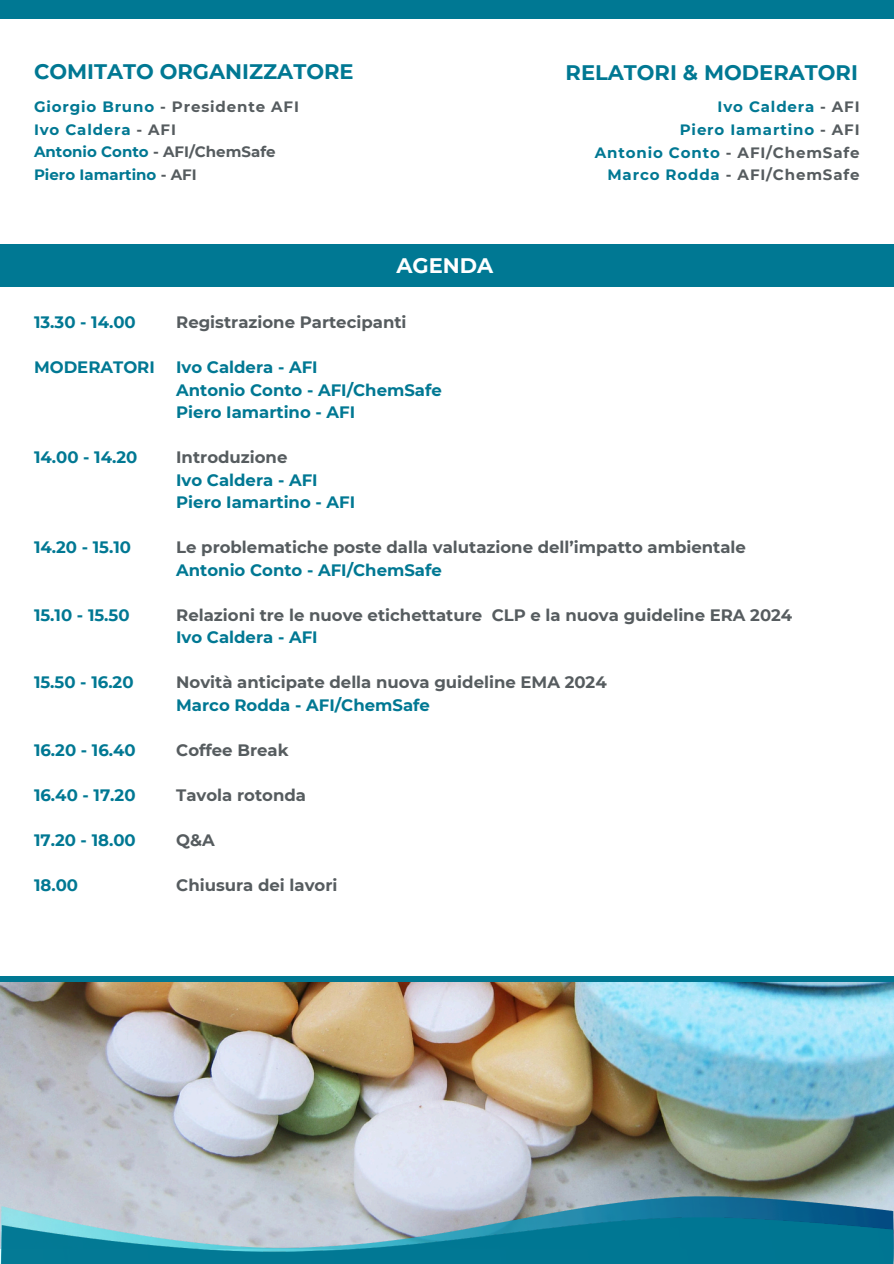
<style>
.page{position:relative;width:894px;height:1264px;background:#fff}
.page>*{position:absolute;margin:0;border:0;box-sizing:border-box;transform-origin:0 0}
.t1{font:700 30px "Montserrat";color:#fdfeff}
.t2{font:700 21px "Montserrat";color:#007893}
.t3{font:700 21px "Montserrat";color:#fff}
.t4{font:700 16.5px "Montserrat";color:#007893}
.t5{font:700 16.5px "Montserrat";color:#565c5f}
.t6{font:700 15px "Montserrat";letter-spacing:.055em;color:#565c5f}
.t7{font:700 15px "Montserrat";letter-spacing:.055em;color:#007893}
.t8{font:700 15px "Montserrat";color:#565c5f}
.t9{font:700 15px "Montserrat";color:#007893}
.s1{color:#007893}
.s2{color:#565c5f}
</style>
<div class="page">
<div style="left:0;top:244px;width:893px;height:42px;background:#007893"></div>
<div style="left:0;top:0;width:893px;height:18px;background:#007893"></div>
<img style="left:0;top:981px;width:893px;height:215px">
<img style="left:0;top:1196px;width:893px;height:21px">
<img style="left:0;top:1217px;width:893px;height:46px">
<div style="left:0;top:976px;width:893px;height:5px;background:#007893"></div>
<p class="t2" style="left:34px;top:59px;width:321px">COMITATO ORGANIZZATORE</p>
<p class="t6" style="left:34px;top:98px;width:266px"><span class="s1">Giorgio Bruno</span> - Presidente AFI</p>
<p class="t7" style="left:34px;top:120px;width:143px">Ivo Caldera <span class="s2">- AFI</span></p>
<p class="t8" style="left:34px;top:143px;width:243px"><span class="s1">Antonio Conto</span> - AFI/ChemSafe</p>
<p class="t9" style="left:34px;top:165px;width:164px">Piero Iamartino <span class="s2">- AFI</span></p>
<p class="t2" style="left:565px;top:59px;width:294px">RELATORI &amp; MODERATORI</p>
<p class="t7" style="left:717px;top:98px;width:143px">Ivo Caldera <span class="s2">- AFI</span></p>
<p class="t7" style="left:679px;top:120px;width:181px">Piero Iamartino <span class="s2">- AFI</span></p>
<h3 class="t6" style="left:594px;top:143px;width:266px"><span class="s1">Antonio Conto</span> - AFI/ChemSafe</h3>
<p class="t6" style="left:607px;top:165px;width:253px"><span class="s1">Marco Rodda</span> - AFI/ChemSafe</p>
<p class="t4" style="left:34px;top:312px;width:103px">13.30 - 14.00</p>
<p class="t4" style="left:34px;top:357px;width:122px">MODERATORI</p>
<p class="t4" style="left:34px;top:447px;width:105px">14.00 - 14.20</p>
<p class="t4" style="left:34px;top:537px;width:99px">14.20 - 15.10</p>
<p class="t4" style="left:34px;top:604px;width:97px">15.10 - 15.50</p>
<p class="t4" style="left:34px;top:672px;width:101px">15.50 - 16.20</p>
<p class="t4" style="left:34px;top:739px;width:103px">16.20 - 16.40</p>
<p class="t4" style="left:34px;top:784px;width:103px">16.40 - 17.20</p>
<h2 class="t4" style="left:34px;top:829px;width:103px">17.20 - 18.00</h2>
<h1 class="t4" style="left:34px;top:874px;width:46px">18.00</h1>
<p class="t3" style="left:396px;top:252px;width:98px">AGENDA</p>
<h2 class="t1" style="left:328px;top:250px;width:233px">6 MARZO 2024</h2>
<h3 class="t5" style="left:176px;top:312px;width:232px">Registrazione Partecipanti</h3>
<h3 class="t4" style="left:176px;top:357px;width:143px">Ivo Caldera - AFI</h3>
<h3 class="t4" style="left:176px;top:379px;width:267px">Antonio Conto - AFI/ChemSafe</h3>
<h3 class="t4" style="left:176px;top:402px;width:180px">Piero Iamartino - AFI</h3>
<h3 class="t5" style="left:176px;top:447px;width:113px">Introduzione</h3>
<h3 class="t4" style="left:176px;top:469px;width:143px">Ivo Caldera - AFI</h3>
<h3 class="t4" style="left:176px;top:492px;width:180px">Piero Iamartino - AFI</h3>
<h3 class="t5" style="left:176px;top:537px;width:571px">Le problematiche poste dalla valutazione dell’impatto ambientale</h3>
<h3 class="t4" style="left:176px;top:559px;width:267px">Antonio Conto - AFI/ChemSafe</h3>
<h3 class="t5" style="left:176px;top:604px;width:617px">Relazioni tre le nuove etichettature CLP e la nuova guideline ERA 2024</h3>
<p class="t4" style="left:176px;top:627px;width:143px">Ivo Caldera - AFI</p>
<p class="t5" style="left:176px;top:672px;width:432px">Novità anticipate della nuova guideline EMA 2024</p>
<p class="t4" style="left:176px;top:694px;width:255px">Marco Rodda - AFI/ChemSafe</p>
<p class="t5" style="left:176px;top:739px;width:114px">Coffee Break</p>
<p class="t5" style="left:176px;top:784px;width:131px">Tavola rotonda</p>
<p class="t5" style="left:176px;top:829px;width:40px">Q&amp;A</p>
<p class="t5" style="left:176px;top:874px;width:163px">Chiusura dei lavori</p>
</div>
